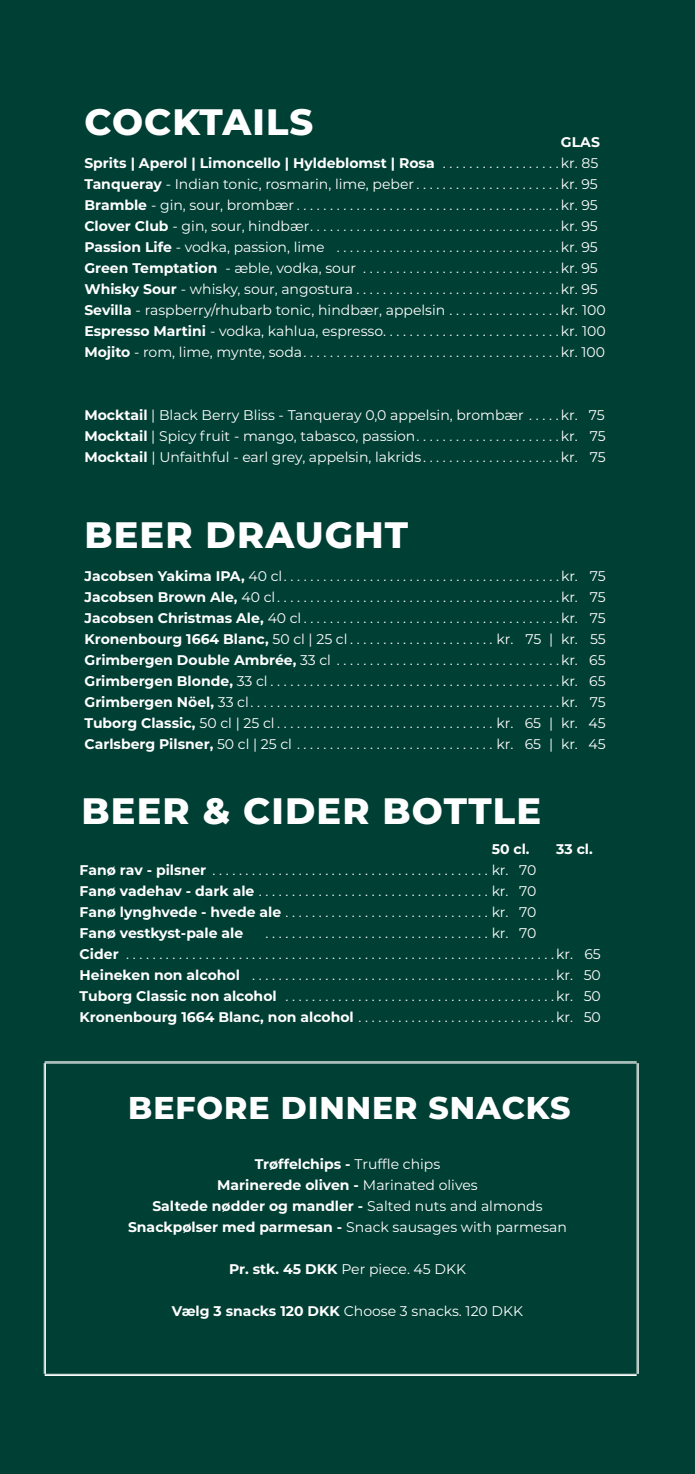
<style>
.page{position:relative;width:695px;height:1474px;background:#fff}
.page>*{position:absolute;margin:0;border:0;box-sizing:border-box;transform-origin:0 0}
.t1{font:800 36.75px "Montserrat";letter-spacing:.03em;color:#fff}
.t2{font:800 31.5px "Montserrat";letter-spacing:.03em;color:#fff}
.t3{font:14px/21px "Montserrat";color:#fff;text-align:justify}
.t4{font:700 14px/21px "Montserrat";color:#fff;text-align:center}
.s1{font-weight:700}
.s2{font-weight:400}
</style>
<div class="page">
<div style="left:0;top:0;width:694px;height:1473px;background:#003f34"></div>
<hr style="left:45px;top:1061px;width:591px;height:1px;background:#fff">
<hr style="left:45px;top:1062px;width:591px;height:1px;background:#fff">
<hr style="left:45px;top:1373px;width:591px;height:1px;background:#fff">
<hr style="left:45px;top:1375px;width:591px;height:1px;background:#fff">
<hr style="left:44px;top:1063px;width:1px;height:310px;background:#fff">
<hr style="left:45px;top:1063px;width:1px;height:310px;background:#fff">
<hr style="left:636px;top:1063px;width:1px;height:310px;background:#fff">
<hr style="left:638px;top:1063px;width:1px;height:310px;background:#fff">
<h1 class="t1" style="left:84px;top:95px;width:230px">COCKTAILS</h1>
<p class="t3" style="left:84px;top:131px;width:522px;text-align:left;text-indent:476px"><span class="s1">GLAS Sprits | Aperol | Limoncello | Hyldeblomst | Rosa</span> . . . . . . . . . . . . . . . . . . kr. 85<br><span class="s1">Tanqueray</span> - Indian tonic, rosmarin, lime, peber . . . . . . . . . . . . . . . . . . . . . . kr. 95<br><span class="s1">Bramble</span> - gin, sour, brombær . . . . . . . . . . . . . . . . . . . . . . . . . . . . . . . . . . . . . . . . kr. 95<br><span class="s1">Clover Club</span> - gin, sour, hindbær . . . . . . . . . . . . . . . . . . . . . . . . . . . . . . . . . . . . . . kr. 95<br><span class="s1">Passion Life</span> - vodka, passion, lime . . . . . . . . . . . . . . . . . . . . . . . . . . . . . . . . . . kr. 95<br><span class="s1">Green Temptation</span> - æble, vodka, sour . . . . . . . . . . . . . . . . . . . . . . . . . . . . . . kr. 95<br><span class="s1">Whisky Sour</span> - whisky, sour, angostura . . . . . . . . . . . . . . . . . . . . . . . . . . . . . . . kr. 95<br><span class="s1">Sevilla</span> - raspberry/rhubarb tonic, hindbær, appelsin . . . . . . . . . . . . . . . . . kr. 100<br><span class="s1">Espresso Martini</span> - vodka, kahlua, espresso. . . . . . . . . . . . . . . . . .. . . . . . . . . . kr. 100<br><span class="s1">Mojito</span> - rom, lime, mynte, soda . . . . . . . . . . . . . . . . . . . . . . . . . . . . . . . . . . . . . . . kr. 100</p>
<p class="t3" style="left:84px;top:404px;width:522px"><span class="s1">Mocktail</span> | Black Berry Bliss - Tanqueray 0,0 appelsin, brombær . . . . . kr. 75<br><span class="s1">Mocktail</span> | Spicy fruit - mango, tabasco, passion . . . . . . . . . . . . . . . . . . . . . . kr. 75<br><span class="s1">Mocktail</span> | Unfaithful - earl grey, appelsin, lakrids . . . . . . . . . . . . . . . . . . . . . kr. 75</p>
<h1 class="t1" style="left:84px;top:508px;width:325px">BEER DRAUGHT</h1>
<p class="t3" style="left:84px;top:565px;width:522px"><span class="s1">Jacobsen Yakima IPA,</span> 40 cl . . . . . . . . . . . . . . . . . . . . . . . . . . . . . . . . . . . . . . . . . . kr. 75<br><span class="s1">Jacobsen Brown Ale,</span> 40 cl . . . . . . . . . . . . . . . . . . . . . . . . . . . . . . . . . . . . . . . . . . . kr. 75<br><span class="s1">Jacobsen Christmas Ale,</span> 40 cl . . . . . . . . . . . . . . . . . . . . . . . . . . . . . . . . . . . . . . . kr. 75<br><span class="s1">Kronenbourg 1664 Blanc,</span> 50 cl | 25 cl . . . . . . . . . . . . . . . . . . . . . . kr. 75 | kr. 55<br><span class="s1">Grimbergen Double Ambrée,</span> 33 cl . . . . . . . . . . . . . . . . . . . . . . . . . . . . . . . . . . kr. 65<br><span class="s1">Grimbergen Blonde,</span> 33 cl . . . . . . . . . . . . . . . . . . . . . . . . . . . . . . . . . . . . . . . . . . . . kr. 65<br><span class="s1">Grimbergen Nöel,</span> 33 cl . . . . . . . . . . . . . . . . . . . . . . . . . . . . . . . . . . . . . . . . . . . . . . . kr. 75<br><span class="s1">Tuborg Classic,</span> 50 cl | 25 cl . . . . . . . . . . . . . . . . . . . . . . . . . . . . . . . . . kr. 65 | kr. 45<br><span class="s1">Carlsberg Pilsner,</span> 50 cl | 25 cl . . . . . . . . . . . . . . . . . . . . . . . . . . . . . . kr. 65 | kr. 45</p>
<h1 class="t1" style="left:81px;top:783px;width:461px">BEER &amp; CIDER BOTTLE</h1>
<p class="t4" style="left:491px;top:837px;width:39px">50 cl.</p>
<p class="t4" style="left:556px;top:837px;width:38px">33 cl.</p>
<p class="t3" style="left:80px;top:859px;width:458px"><span class="s1">Fanø rav - pilsner</span> . . . . . . . . . . . . . . . . . . . . . . . . . . . . . . . . . . . . . . . . . . kr. 70<br><span class="s1">Fanø vadehav - dark ale</span> . . . . . . . . . . . . . . . . . . . . . . . . . . . . . . . . . . . kr. 70<br><span class="s1">Fanø lynghvede - hvede ale</span> . . . . . . . . . . . . . . . . . . . . . . . . . . . . . . . kr. 70<br><span class="s1">Fanø vestkyst-pale ale</span></p>
<p class="t3" style="left:80px;top:922px;width:522px;text-align:left;text-indent:186px">. . . . . . . . . . . . . . . . . . . . . . . . . . . . . . . . . . kr. 70<br><span class="s1">Cider</span> . . . . . . . . . . . . . . . . . . . . . . . . . . . . . . . . . . . . . . . . . . . . . . . . . . . . . . . . . . . . . . . . . kr. 65<br><span class="s1">Heineken non alcohol</span> . . . . . . . . . . . . . . . . . . . . . . . . . . . . . . . . . . . . . . . . . . . . . . kr. 50<br><span class="s1">Tuborg Classic non alcohol</span> . . . . . . . . . . . . . . . . . . . . . . . . . . . . . . . . . . . . . . . . . kr. 50<br><span class="s1">Kronenbourg 1664 Blanc, non alcohol</span> . . . . . . . . . . . . . . . . . . . . . . . . . . . . . . kr. 50</p>
<h2 class="t2" style="left:128px;top:1084px;width:443px">BEFORE DINNER SNACKS</h2>
<p class="t4" style="left:128px;top:1152px;width:440px">Trøffelchips - <span class="s2">Truffle chips<br></span>Marinerede oliven - <span class="s2">Marinated olives<br></span>Saltede nødder og mandler - <span class="s2">Salted nuts and almonds </span>Snackpølser med parmesan - <span class="s2">Snack sausages with parmesan</span></p>
<p class="t3" style="left:229px;top:1258px;width:238px"><span class="s1">Pr. stk. 45 DKK</span> Per piece. 45 DKK</p>
<p class="t3" style="left:172px;top:1300px;width:352px"><span class="s1">Vælg 3 snacks 120 DKK</span> Choose 3 snacks. 120 DKK</p>
</div>
